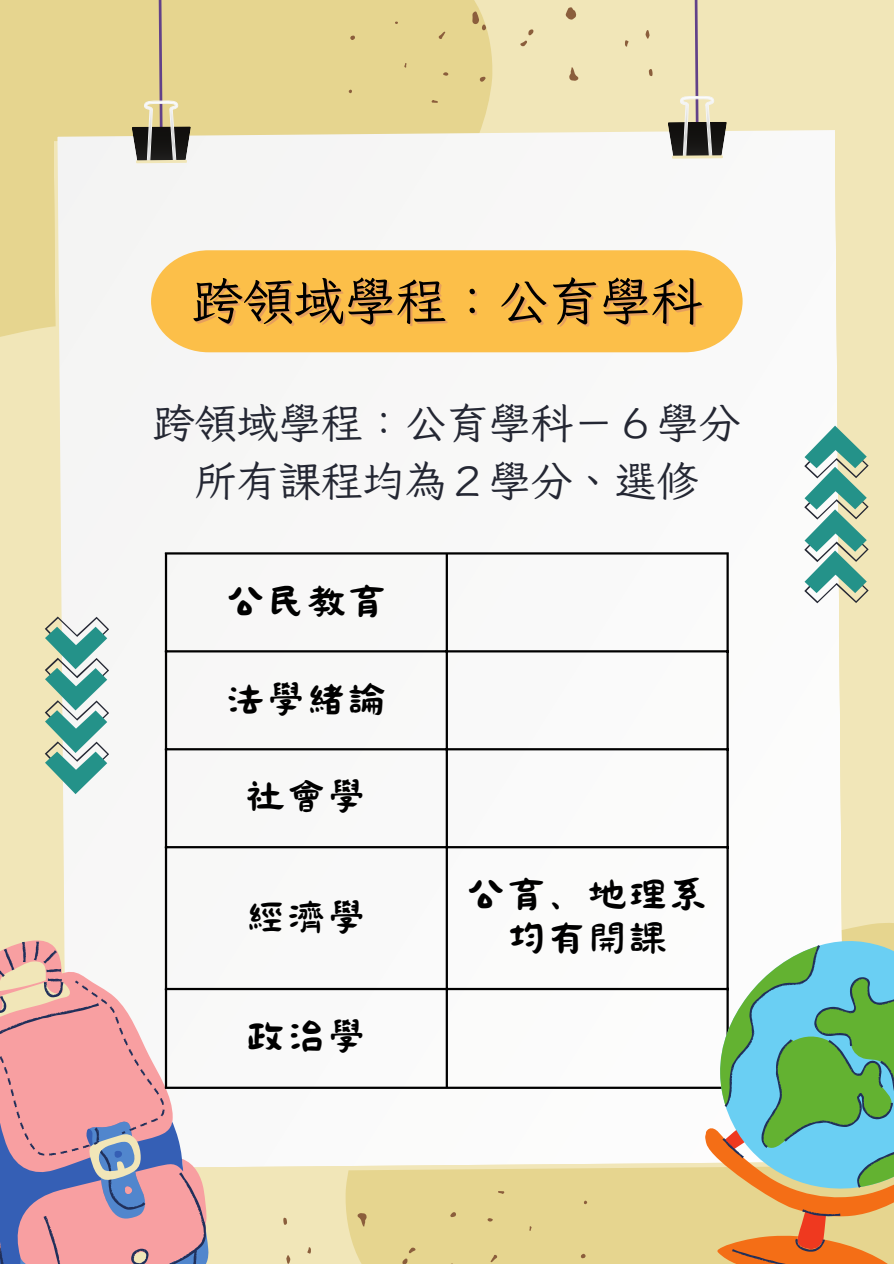
<style>
.page{position:relative;width:894px;height:1264px;background:#fff}
.page>*{position:absolute;margin:0;border:0;box-sizing:border-box;transform-origin:0 0}
.t1{font:51px "Iansui 094";color:#000}
.t2{font:45px/43.8px "Canva Li CN";color:#000;text-align:center}
.t3{font:42px "Iansui 094";color:#242733}
.s1{color:rgb(161 56 161/.24)}
</style>
<div class="page">
<div style="left:0;top:0;width:893px;height:1263px;background:#f1e6b8"></div>
<div style="left:0;top:0;width:493px;height:337px;background:#e6d58f"></div>
<div style="left:345px;top:1172px;width:336px;height:91px;background:#e6d58f"></div>
<div style="left:57px;top:130px;width:785px;height:1038px;background:#f9f9f8"></div>
<svg style="left:132px;top:0;width:59px;height:163px;background:#bfb281"></svg>
<hr style="left:136px;top:160px;width:51px;height:3px;background:#f1e6b8">
<svg style="left:667px;top:0;width:59px;height:158px"></svg>
<svg style="left:671px;top:155px;width:51px;height:4px"></svg>
<div style="left:151px;top:250px;width:591px;height:102px;background:#fcbf49"></div>
<svg style="left:0;top:941px;width:206px;height:322px;background:#d9acb6"></svg>
<hr style="left:165px;top:554px;width:2px;height:532px;background:#000">
<hr style="left:445px;top:554px;width:3px;height:532px;background:#000">
<hr style="left:726px;top:554px;width:2px;height:532px;background:#000">
<hr style="left:165px;top:552px;width:563px;height:2px;background:#000">
<hr style="left:165px;top:650px;width:563px;height:2px;background:#000">
<hr style="left:165px;top:748px;width:563px;height:2px;background:#000">
<hr style="left:165px;top:846px;width:563px;height:2px;background:#000">
<hr style="left:165px;top:987px;width:563px;height:3px;background:#000">
<hr style="left:165px;top:1086px;width:563px;height:2px;background:#000">
<svg style="left:681px;top:916px;width:212px;height:347px;background:#f3efdd"></svg>
<svg style="left:696px;top:933px;width:197px;height:330px;background:#a1be98"></svg>
<svg style="left:565px;top:7px;width:11px;height:13px"></svg>
<svg style="left:569px;top:67px;width:9px;height:14px"></svg>
<svg style="left:645px;top:30px;width:4px;height:9px"></svg>
<svg style="left:438px;top:32px;width:7px;height:7px"></svg>
<svg style="left:520px;top:29px;width:13px;height:17px"></svg>
<svg style="left:648px;top:69px;width:4px;height:7px"></svg>
<svg style="left:479px;top:77px;width:6px;height:5px"></svg>
<svg style="left:625px;top:40px;width:3px;height:7px"></svg>
<svg style="left:472px;top:11px;width:14px;height:19px"></svg>
<svg style="left:350px;top:36px;width:5px;height:4px"></svg>
<svg style="left:443px;top:72px;width:5px;height:4px"></svg>
<svg style="left:431px;top:100px;width:7px;height:3px"></svg>
<svg style="left:348px;top:89px;width:4px;height:4px"></svg>
<svg style="left:357px;top:1212px;width:10px;height:14px"></svg>
<svg style="left:286px;top:1255px;width:4px;height:8px"></svg>
<svg style="left:490px;top:1254px;width:7px;height:8px"></svg>
<svg style="left:402px;top:1247px;width:13px;height:16px"></svg>
<svg style="left:283px;top:1217px;width:4px;height:7px"></svg>
<svg style="left:450px;top:1211px;width:6px;height:6px"></svg>
<svg style="left:307px;top:1247px;width:4px;height:6px"></svg>
<svg style="left:580px;top:1253px;width:5px;height:5px"></svg>
<svg style="left:487px;top:1218px;width:5px;height:3px"></svg>
<svg style="left:498px;top:1190px;width:6px;height:3px"></svg>
<svg style="left:583px;top:1200px;width:4px;height:4px"></svg>
<svg style="left:804px;top:425px;width:64px;height:178px"></svg>
<svg style="left:45px;top:616px;width:64px;height:178px"></svg>
<p class="t1" style="left:191px;top:274px;width:514px">跨領域學程：<span class="s1">公育學科</span></p>
<p class="t3" style="left:152px;top:401px;width:589px">跨領域學程：公育學科－６學分</p>
<p class="t3" style="left:194px;top:459px;width:505px">所有課程均為２學分、選修</p>
<p class="t2" style="left:225px;top:580px;width:163px">公民教育</p>
<p class="t2" style="left:225px;top:678px;width:163px">法學緒論</p>
<p class="t2" style="left:245px;top:775px;width:123px">社會學</p>
<h1 class="t2" style="left:245px;top:896px;width:123px">經濟學</h1>
<p class="t2" style="left:245px;top:1015px;width:123px">政治學</p>
<p class="t2" style="left:465px;top:873px;width:244px">公育、地理系均有開課</p>
</div>
